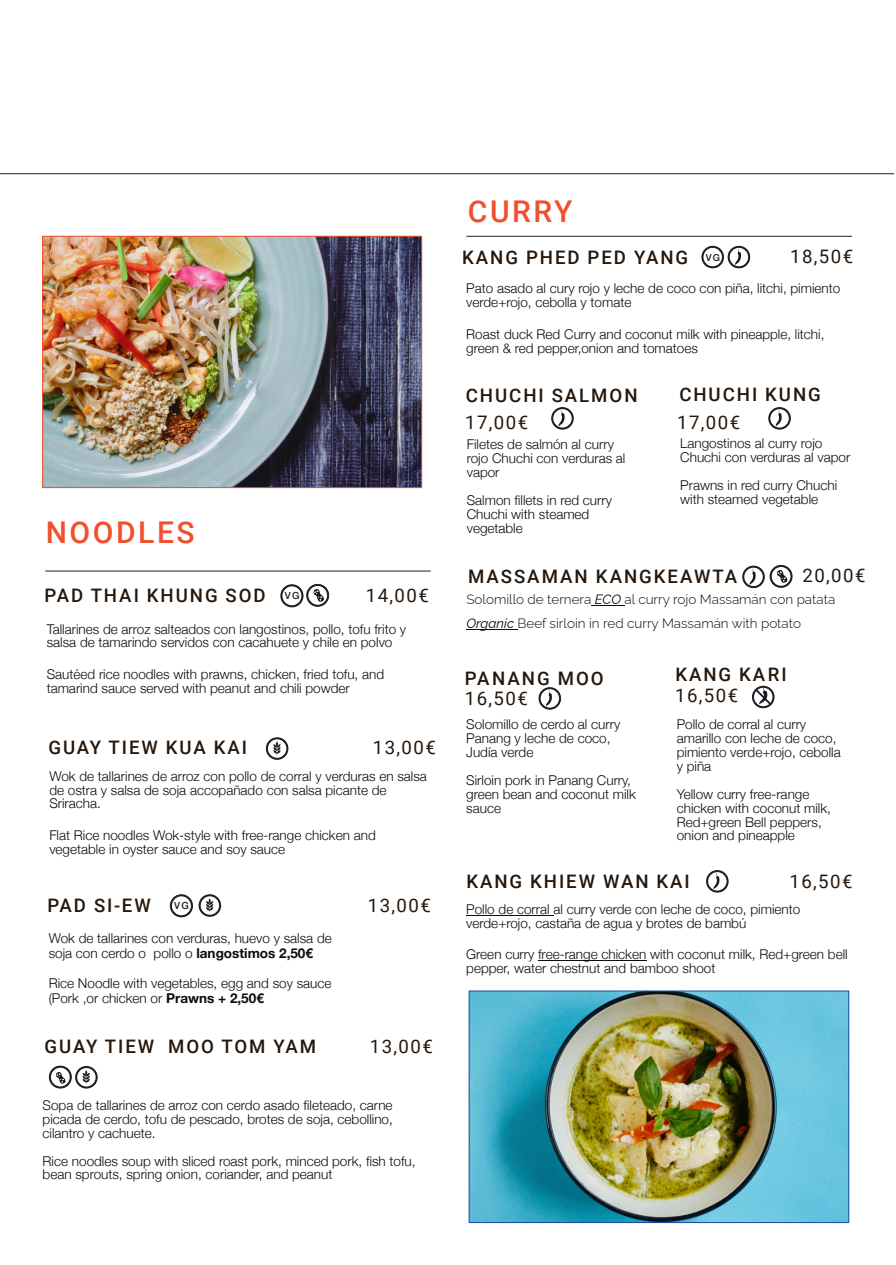
<style>
.page{position:relative;width:896px;height:1265px;background:#fff}
.page>*{position:absolute;margin:0;border:0;box-sizing:border-box;transform-origin:0 0}
.t1{font:500 30px "Roboto";letter-spacing:.085em;color:#f0502c}
.t2{font:500 18.6px "Roboto";letter-spacing:.105em;color:#25170c}
.t3{font:18.6px "Roboto";letter-spacing:.085em;color:#25170c}
.t4{font:300 13.5px/14px "Helvetica Neue";color:#0a0d0b}
.t5{font:300 13.5px/24px "Raleway";color:#0a0d0b}
.t6{font:500 9.75px "Helvetica Neue";color:#231f20}
.t7{font:500 9.6px "Helvetica Neue";color:#231f20}
.s1{font-weight:700}
.s2{font-weight:400;font-style:italic}
</style>
<div class="page">
<hr style="left:45px;top:571px;width:385px;height:1px;background:#231f20">
<hr style="left:466px;top:236px;width:385px;height:1px;background:#231f20">
<hr style="left:591px;top:605px;width:33px;height:1px;background:#0a0d0b">
<hr style="left:466px;top:629px;width:51px;height:1px;background:#0a0d0b">
<hr style="left:466px;top:916px;width:87px;height:1px;background:#0a0d0b">
<hr style="left:538px;top:961px;width:108px;height:1px;background:#0a0d0b">
<hr style="left:0;top:173px;width:893px;height:1px;background:#231f20">
<svg style="left:280px;top:584px;width:49px;height:23px"></svg>
<svg style="left:701px;top:246px;width:49px;height:22px"></svg>
<svg style="left:551px;top:407px;width:22px;height:23px"></svg>
<svg style="left:768px;top:407px;width:22px;height:23px"></svg>
<svg style="left:742px;top:565px;width:50px;height:23px"></svg>
<svg style="left:538px;top:687px;width:23px;height:23px"></svg>
<svg style="left:706px;top:870px;width:22px;height:23px"></svg>
<svg style="left:752px;top:686px;width:22px;height:22px"></svg>
<img style="left:44px;top:238px;width:376px;height:248px">
<div style="left:42px;top:236px;width:380px;height:252px;border:1px solid #f0502c"></div>
<img style="left:470px;top:993px;width:376px;height:228px">
<div style="left:468px;top:991px;width:380px;height:232px;border:1px solid #1c499f"></div>
<svg style="left:266px;top:737px;width:22px;height:23px"></svg>
<svg style="left:170px;top:894px;width:51px;height:24px"></svg>
<svg style="left:49px;top:1066px;width:49px;height:23px"></svg>
<h1 class="t1" style="left:46px;top:521px;width:150px">NOODLES</h1>
<h2 class="t2" style="left:45px;top:588px;width:222px">PAD THAI KHUNG SOD</h2>
<p class="t4" style="left:47px;top:621px;width:361px">Tallarines de arroz salteados con langostinos, pollo, tofu frito y salsa de tamarindo servidos con cacahuete y chile en polvo</p>
<p class="t4" style="left:47px;top:667px;width:339px">Sautéed rice noodles with prawns, chicken, fried tofu, and tamarind sauce served with peanut and chili powder</p>
<h2 class="t3" style="left:365px;top:588px;width:65px">14,00€</h2>
<p class="t6" style="left:284px;top:590px;width:16px">VG</p>
<h2 class="t2" style="left:48px;top:740px;width:200px">GUAY TIEW KUA KAI</h2>
<h2 class="t3" style="left:372px;top:740px;width:65px">13,00€</h2>
<p class="t4" style="left:49px;top:769px;width:379px;line-height:13.5px">Wok de tallarines de arroz con pollo de corral y verduras en salsa de ostra y salsa de soja accopañado con salsa picante de<br>Sriracha.</p>
<p class="t4" style="left:49px;top:828px;width:328px">Flat Rice noodles Wok-style with free-range chicken and vegetable in oyster sauce and soy sauce</p>
<h2 class="t2" style="left:47px;top:898px;width:105px">PAD SI-EW</h2>
<h2 class="t3" style="left:367px;top:898px;width:65px">13,00€</h2>
<p class="t4" style="left:49px;top:930px;width:284px;line-height:15px">Wok de tallarines con verduras, huevo y salsa de soja con cerdo o pollo o <span class="s1">langostimos 2,50€</span></p>
<p class="t4" style="left:49px;top:975px;width:284px;line-height:15px">Rice Noodle with vegetables, egg and soy sauce (Pork ,or chicken or <span class="s1">Prawns + 2,50€</span></p>
<h2 class="t3" style="left:369px;top:1039px;width:65px">13,00€</h2>
<p class="t6" style="left:174px;top:900px;width:16px">VG</p>
<h2 class="t2" style="left:45px;top:1039px;width:273px">GUAY TIEW MOO TOM YAM</h2>
<p class="t4" style="left:43px;top:1098px;width:351px;text-align:justify">Sopa de tallarines de arroz con cerdo asado fileteado, carne picada de cerdo, tofu de pescado, brotes de soja, cebollino, cilantro y cachuete.</p>
<p class="t4" style="left:43px;top:1153px;width:374px">Rice noodles soup with sliced roast pork, minced pork, fish tofu, bean sprouts, spring onion, coriander, and peanut</p>
<h1 class="t1" style="left:467px;top:200px;width:106px">CURRY</h1>
<h2 class="t3" style="left:789px;top:249px;width:65px">18,50€</h2>
<h2 class="t2" style="left:462px;top:250px;width:227px">KANG PHED PED YANG</h2>
<p class="t4" style="left:466px;top:281px;width:375px">Pato asado al cury rojo y leche de coco con piña, litchi, pimiento verde+rojo, cebolla y tomate</p>
<p class="t4" style="left:466px;top:327px;width:359px">Roast duck Red Curry and coconut milk with pineapple, litchi, green &amp; red pepper,onion and tomatoes</p>
<p class="t7" style="left:705px;top:251px;width:16px">VG</p>
<h2 class="t2" style="left:465px;top:388px;width:173px">CHUCHI SALMON</h2>
<p class="t4" style="left:466px;top:437px;width:160px">Filetes de salmón al curry rojo Chuchi con verduras al vapor</p>
<p class="t4" style="left:466px;top:493px;width:147px">Salmon fillets in red curry<br>Chuchi with steamed vegetable</p>
<h2 class="t3" style="left:465px;top:415px;width:65px">17,00€</h2>
<h2 class="t2" style="left:679px;top:387px;width:143px">CHUCHI KUNG</h2>
<p class="t4" style="left:680px;top:436px;width:171px">Langostinos al curry rojo<br>Chuchi con verduras al vapor</p>
<p class="t4" style="left:680px;top:478px;width:158px">Prawns in red curry Chuchi with steamed vegetable</p>
<h2 class="t3" style="left:676px;top:415px;width:65px">17,00€</h2>
<h2 class="t2" style="left:468px;top:570px;width:270px">MASSAMAN KANGKEAWTA</h2>
<h2 class="t3" style="left:802px;top:568px;width:65px">20,00€</h2>
<p class="t5" style="left:466px;top:587px;width:370px">Solomillo de ternera <span class="s2">ECO</span> al curry rojo Massamán con patata<br><span class="s2">Organic</span> Beef sirloin in red curry Massamán with potato</p>
<h2 class="t2" style="left:675px;top:667px;width:113px">KANG KARI</h2>
<p class="t4" style="left:676px;top:717px;width:165px">Pollo de corral al curry amarillo con leche de coco, pimiento verde+rojo, cebolla y piña</p>
<p class="t4" style="left:676px;top:787px;width:156px">Yellow curry free-range chicken with coconut milk,<br>Red+green Bell peppers, onion and pineapple</p>
<h2 class="t3" style="left:789px;top:874px;width:65px">16,50€</h2>
<h2 class="t2" style="left:464px;top:671px;width:140px">PANANG MOO</h2>
<p class="t4" style="left:466px;top:717px;width:155px">Solomillo de cerdo al curry<br>Panang y leche de coco,<br>Judía verde</p>
<p class="t4" style="left:466px;top:773px;width:171px">Sirloin pork in Panang Curry, green bean and coconut milk sauce</p>
<h2 class="t3" style="left:674px;top:689px;width:65px">16,50€</h2>
<h2 class="t3" style="left:464px;top:691px;width:65px">16,50€</h2>
<h2 class="t2" style="left:466px;top:874px;width:225px">KANG KHIEW WAN KAI</h2>
<p class="t4" style="left:466px;top:902px;width:335px;line-height:13.5px">Pollo de corral al curry verde con leche de coco, pimiento verde+rojo, castaña de agua y brotes de bambú</p>
<p class="t4" style="left:466px;top:947px;width:383px;line-height:13.5px">Green curry free-range chicken with coconut milk, Red+green bell pepper, water chestnut and bamboo shoot</p>
</div>
